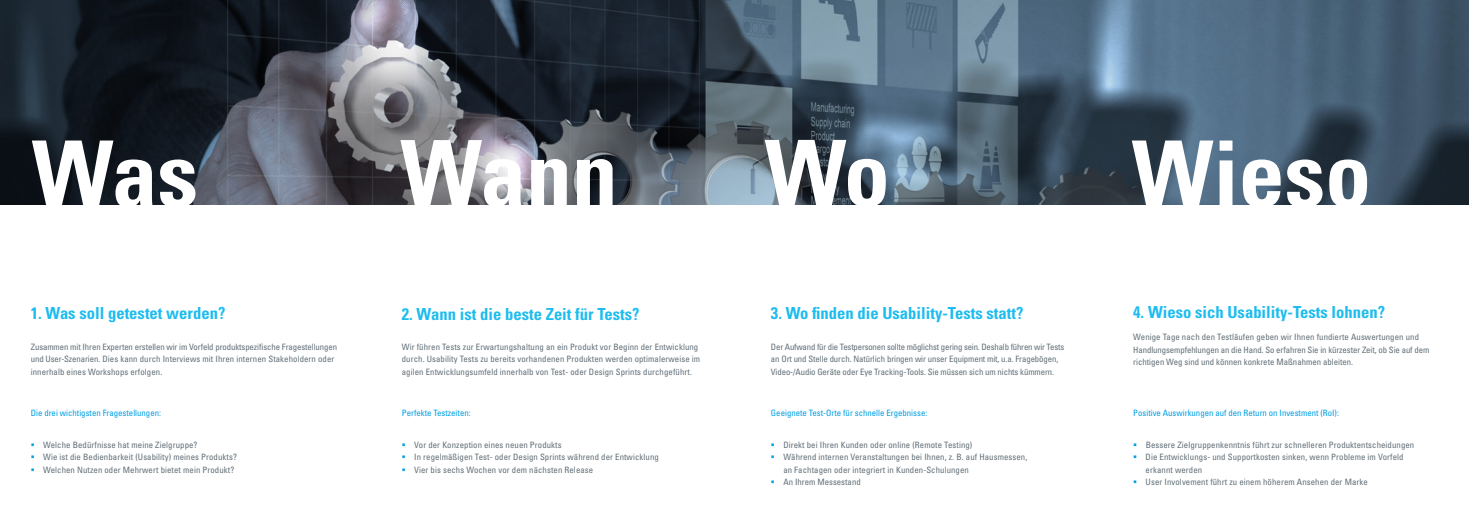
<style>
.page{position:relative;width:1469px;height:521px;background:#fff}
.page>*{position:absolute;margin:0;border:0;box-sizing:border-box;transform-origin:0 0}
.t1{font:700 condensed 91.61px "Univers";color:#fff}
.t2{font:700 condensed 16.62px "Univers";color:#1ebcef}
.t3{font:condensed 8.75px/12.2px "Univers";letter-spacing:.01em;color:#616f77}
.t4{font:condensed 8.75px/12.2px "Univers";letter-spacing:-.01em;color:#616f77}
.t5{font:condensed 8.75px "Univers";color:#009fe3}
</style>
<div class="page">
<img style="left:0;top:0;width:1468px;height:205px">
<h1 class="t1" style="left:32px;top:118px;width:168px">Was</h1>
<h1 class="t1" style="left:400px;top:117px;width:219px">Wann</h1>
<h1 class="t1" style="left:764px;top:117px;width:126px">Wo</h1>
<h1 class="t1" style="left:1131px;top:118px;width:241px">Wieso</h1>
<h2 class="t2" style="left:31px;top:303px;width:196px">1. Was soll getestet werden?</h2>
<p class="t4" style="left:31px;top:341px;width:308px">Zusammen mit Ihren Experten erstellen wir im Vorfeld produktspezifische Fragestellungen und User-Szenarien. Dies kann durch Interviews mit Ihren internen Stakeholdern oder innerhalb eines Workshops erfolgen.</p>
<p class="t5" style="left:31px;top:408px;width:132px">Die drei wichtigsten Fragestellungen:</p>
<p class="t3" style="left:43px;top:439px;width:195px">Welche Bedürfnisse hat meine Zielgruppe?<br>Wie ist die Bedienbarkeit (Usability) meines Produkts?<br>Welchen Nutzen oder Mehrwert bietet mein Produkt?</p>
<h2 class="t2" style="left:402px;top:304px;width:239px">2. Wann ist die beste Zeit für Tests?</h2>
<p class="t3" style="left:402px;top:341px;width:300px">Wir führen Tests zur Erwartungshaltung an ein Produkt vor Beginn der Entwicklung durch. Usability Tests zu bereits vorhandenen Produkten werden optimalerweise im agilen Entwicklungsumfeld innerhalb von Test- oder Design Sprints durchgeführt.</p>
<p class="t5" style="left:402px;top:408px;width:70px">Perfekte Testzeiten:</p>
<p class="t3" style="left:414px;top:439px;width:246px">Vor der Konzeption eines neuen Produkts<br>In regelmäßigen Test- oder Design Sprints während der Entwicklung<br>Vier bis sechs Wochen vor dem nächsten Release</p>
<h2 class="t2" style="left:771px;top:303px;width:254px">3. Wo finden die Usability-Tests statt?</h2>
<p class="t4" style="left:771px;top:341px;width:295px">Der Aufwand für die Testpersonen sollte möglichst gering sein. Deshalb führen wir Tests an Ort und Stelle durch. Natürlich bringen wir unser Equipment mit, u.a. Fragebögen,<br>Video-/Audio Geräte oder Eye Tracking-Tools. Sie müssen sich um nichts kümmern.</p>
<p class="t5" style="left:771px;top:408px;width:158px">Geeignete Test-Orte für schnelle Ergebnisse:</p>
<p class="t3" style="left:783px;top:439px;width:245px">Direkt bei Ihren Kunden oder online (Remote Testing)<br>Während internen Veranstaltungen bei Ihnen, z. B. auf Hausmessen, an Fachtagen oder integriert in Kunden-Schulungen<br>An Ihrem Messestand</p>
<h2 class="t2" style="left:1133px;top:302px;width:253px">4. Wieso sich Usability-Tests lohnen?</h2>
<p class="t3" style="left:1133px;top:331px;width:298px">Wenige Tage nach den Testläufen geben wir Ihnen fundierte Auswertungen und<br>Handlungsempfehlungen an die Hand. So erfahren Sie in kürzester Zeit, ob Sie auf dem richtigen Weg sind und können konkrete Maßnahmen ableiten.</p>
<p class="t5" style="left:1133px;top:408px;width:207px">Positive Auswirkungen auf den Return on Investment (RoI):</p>
<p class="t3" style="left:1145px;top:439px;width:270px">Bessere Zielgruppenkenntnis führt zur schnelleren Produktentscheidungen Die Entwicklungs- und Supportkosten sinken, wenn Probleme im Vorfeld erkannt werden<br>User Involvement führt zu einem höherem Ansehen der Marke</p>
</div>
